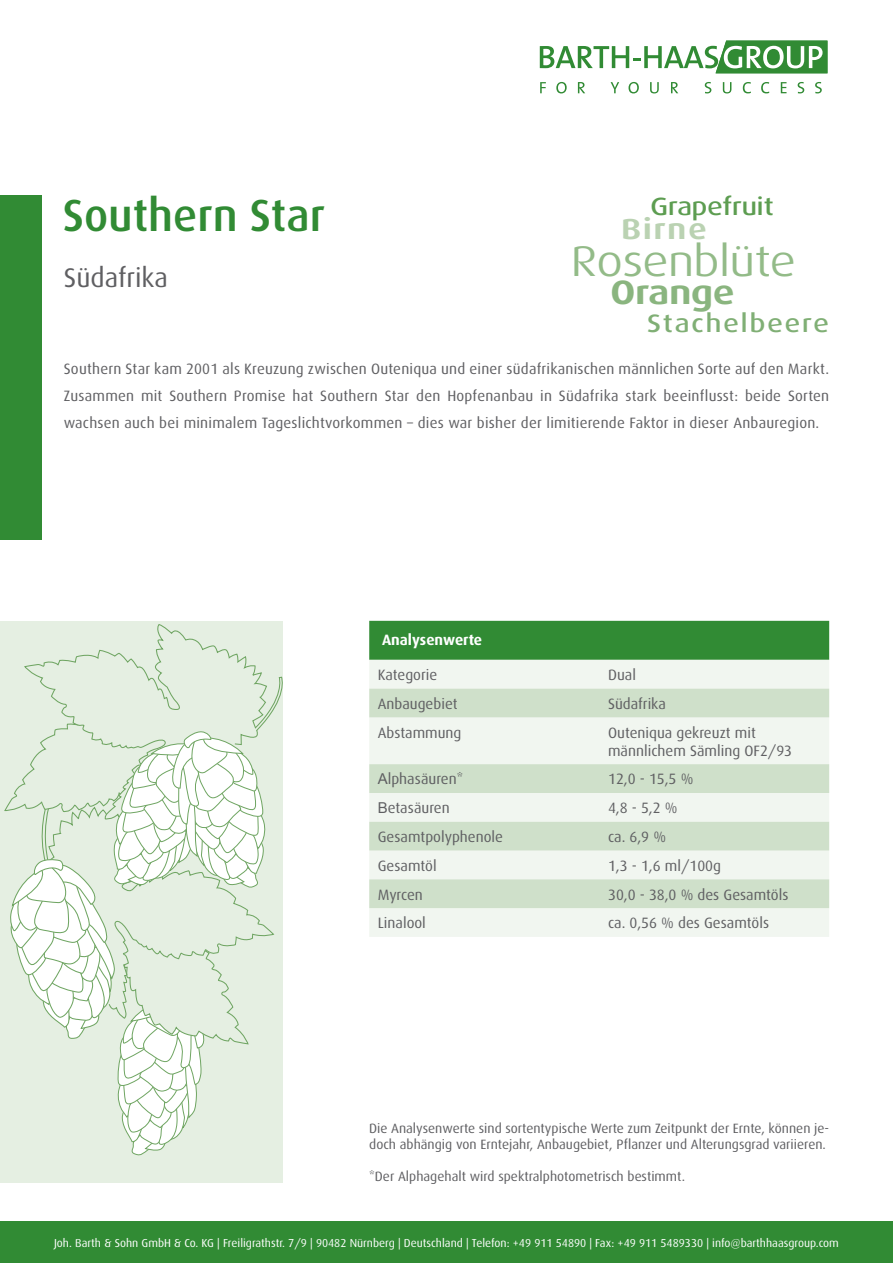
<style>
.page{position:relative;width:893px;height:1263px;background:#fff}
.page>*{position:absolute;margin:0;border:0;box-sizing:border-box;transform-origin:0 0}
.t1{font:500 45px "Dax";color:#318b34}
.t2{font:42.75px "Dax Wide";color:#93bb88}
.t3{font:700 33.75px "Dax Wide";color:#8ab57f}
.t4{font:700 28.8px "Dax Wide";letter-spacing:.07em;color:#bad2b2}
.t5{font:27px "Dax";color:#5f5f62}
.t6{font:500 25.2px "Dax Wide";letter-spacing:.08em;color:#80af75}
.t7{font:500 24.9px "Dax Wide";color:#5d9d51}
.t8{font:15px/27px "Dax";color:#5f5f62}
.t9{font:700 15px "Dax";color:#fff}
.t10{font:13.5px/16.2px "Dax";color:#5f5f62}
.t11{font:11.55px "Dax";color:#fff}
.s1{font-family:"Arial"}
</style>
<div class="page">
<div style="left:369px;top:621px;width:460px;height:39px;background:#318b34"></div>
<div style="left:369px;top:660px;width:460px;height:277px;background:#f1f6f0"></div>
<svg style="left:369px;top:689px;width:460px;height:219px;fill:#cfe0ca"></svg>
<div style="left:0;top:621px;width:283px;height:561px;background:#e5efe2"></div>
<svg style="left:24px;top:624px;width:259px;height:97px"></svg>
<svg style="left:4px;top:719px;width:262px;height:436px"></svg>
<div style="left:0;top:195px;width:41px;height:344px;background:#318b34"></div>
<div style="left:0;top:1221px;width:893px;height:42px;background:#318b34"></div>
<svg style="left:540px;top:82px;width:6px;height:11px"></svg>
<svg style="left:556px;top:82px;width:11px;height:11px"></svg>
<svg style="left:578px;top:82px;width:7px;height:11px"></svg>
<svg style="left:611px;top:82px;width:8px;height:11px"></svg>
<svg style="left:628px;top:82px;width:11px;height:11px"></svg>
<svg style="left:650px;top:82px;width:9px;height:11px"></svg>
<svg style="left:671px;top:82px;width:7px;height:11px"></svg>
<svg style="left:705px;top:82px;width:6px;height:11px"></svg>
<svg style="left:723px;top:82px;width:8px;height:11px"></svg>
<svg style="left:743px;top:82px;width:8px;height:11px"></svg>
<svg style="left:761px;top:82px;width:8px;height:11px"></svg>
<svg style="left:781px;top:82px;width:5px;height:11px"></svg>
<svg style="left:798px;top:82px;width:6px;height:11px"></svg>
<svg style="left:815px;top:82px;width:7px;height:11px"></svg>
<svg style="left:540px;top:40px;width:287px;height:33px"></svg>
<h1 class="t1" style="left:63px;top:190px;width:264px">Southern Star</h1>
<h3 class="t5" style="left:64px;top:263px;width:106px">Südafrika</h3>
<h3 class="t7" style="left:650px;top:192px;width:124px">Grapefruit</h3>
<h3 class="t4" style="left:621px;top:213px;width:87px">Birne</h3>
<h2 class="t2" style="left:571px;top:237px;width:226px">Rosenblüte</h2>
<h3 class="t3" style="left:611px;top:273px;width:125px">Orange</h3>
<h3 class="t6" style="left:647px;top:309px;width:183px">Stachelbeere</h3>
<p class="t8" style="left:64px;top:356px;width:767px;text-align:justify">Southern Star kam 2001 als Kreuzung zwischen Outeniqua und einer südafrikanischen männlichen Sorte auf den Markt.<br>Zusammen mit Southern Promise hat Southern Star den Hopfenanbau in Südafrika stark beeinflusst: beide Sorten wachsen auch bei minimalem Tageslichtvorkommen – dies war bisher der limitierende Faktor in dieser Anbauregion.</p>
<p class="t9" style="left:382px;top:632px;width:102px">Analysenwerte</p>
<p class="t8" style="left:378px;top:661px;width:61px">Kategorie</p>
<p class="t8" style="left:608px;top:661px;width:29px">Dual</p>
<p class="t8" style="left:378px;top:690px;width:81px">Anbaugebiet</p>
<p class="t8" style="left:608px;top:690px;width:59px">Südafrika</p>
<p class="t8" style="left:378px;top:719px;width:85px">Abstammung</p>
<p class="t8" style="left:608px;top:724px;width:186px;line-height:18px">Outeniqua gekreuzt mit männlichem Sämling OF2/93</p>
<p class="t8" style="left:378px;top:766px;width:87px"><span class="s1">A</span>lphasäuren*</p>
<p class="t8" style="left:608px;top:766px;width:87px">12,0 - 15,5 %</p>
<p class="t8" style="left:378px;top:795px;width:74px"><span class="s1">B</span>etasäuren</p>
<p class="t8" style="left:608px;top:795px;width:71px">4,8 - 5,2 %</p>
<p class="t8" style="left:378px;top:823px;width:127px">Gesamtpolyphenole</p>
<p class="t8" style="left:608px;top:823px;width:60px">ca. 6,9 %</p>
<p class="t8" style="left:378px;top:852px;width:60px">Gesamtöl</p>
<p class="t8" style="left:608px;top:852px;width:115px">1,3 - 1,6 ml/100g</p>
<p class="t8" style="left:378px;top:881px;width:47px">Myrcen</p>
<p class="t8" style="left:608px;top:881px;width:182px">30,0 - 38,0 % des Gesamtöls</p>
<p class="t8" style="left:378px;top:910px;width:50px">Linalool</p>
<p class="t8" style="left:608px;top:910px;width:162px">ca. 0,56 % des Gesamtöls</p>
<p class="t10" style="left:369px;top:1120px;width:461px">Die Analysenwerte sind sortentypische Werte zum Zeitpunkt der Ernte, können je&shy;doch abhängig von Erntejahr, Anbaugebiet, Pflanzer und Alterungsgrad variieren.</p>
<p class="t10" style="left:369px;top:1169px;width:317px">*Der Alphagehalt wird spektralphotometrisch bestimmt.</p>
<p class="t11" style="left:54px;top:1237px;width:786px">Joh. Barth &amp; Sohn GmbH &amp; Co. KG | Freiligrathstr. 7/9 | 90482 Nürnberg | Deutschland | Telefon: +49 911 54890 | Fax: +49 911 5489330 | info@barthhaasgroup.com</p>
</div>
